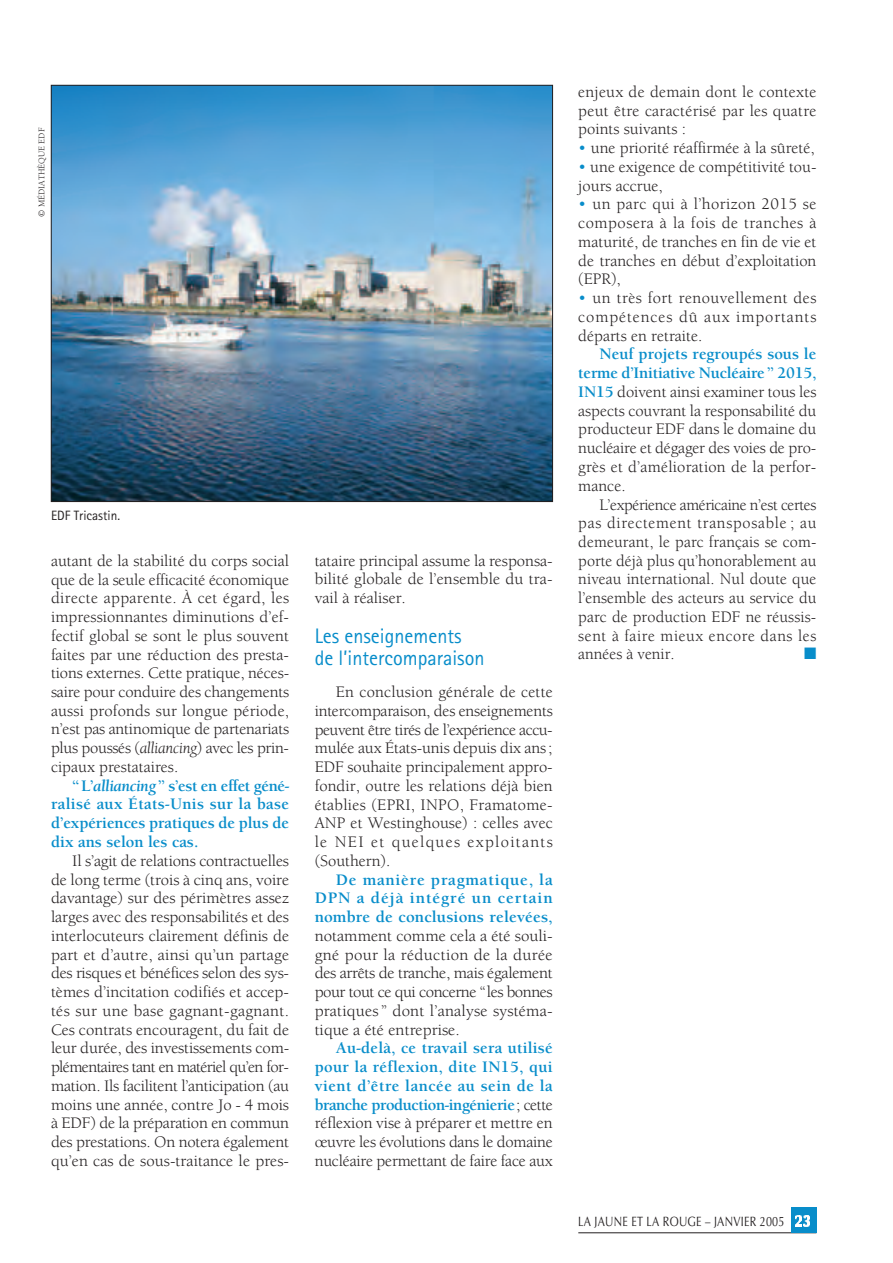
<style>
.page{position:relative;width:893px;height:1263px;background:#fff}
.page>*{position:absolute;margin:0;border:0;box-sizing:border-box;transform-origin:0 0}
.t1{font:21px/22.5px "Rotis Sans Serif";color:#088dca;scale:.96 1}
.t2{font:16.5px/18.8px "Berkeley";color:#231f20;text-align:justify}
.t3{font:700 16.5px/18.8px "Berkeley";letter-spacing:.005em;color:#088dca;text-align:justify}
.t4{font:16.5px "Zapf Dingbats";color:#088dca}
.t5{font:13.5px "Optima";letter-spacing:.02em;color:#231f20;scale:.8 1}
.t6{font:13.5px "Rotis Sans Serif";color:#231f20}
.t7{font:9px "Berkeley";color:#231f20}
.s1{font-style:italic}
.s2{font-weight:400;color:#231f20}
.s3{color:#088dca}
.s4{font-weight:700;color:#088dca}
</style>
<div class="page">
<hr style="left:578px;top:1232px;width:238px;height:1px;background:#231f20">
<div style="left:791px;top:1208px;width:25px;height:25px;background:#088dca"></div>
<img style="left:53px;top:87px;width:498px;height:413px">
<p class="t7" style="left:38px;top:217px;width:91px;rotate:-90deg">© MÉDIATHÈQUE EDF</p>
<p class="t6" style="left:51px;top:510px;width:71px">EDF Tricastin.</p>
<p class="t2" style="left:51px;top:553px;width:240px">autant de la stabilité du corps social que de la seule efficacité économique directe apparente. À cet égard, les impressionnantes diminutions d’ef&shy;fectif global se sont le plus souvent faites par une réduction des presta&shy;tions externes. Cette pratique, néces&shy;saire pour conduire des changements aussi profonds sur longue période, n’est pas antinomique de partenariats plus poussés (<span class="s1">alliancing</span>) avec les prin&shy;cipaux prestataires.</p>
<p class="t3" style="left:51px;top:777px;width:240px;text-indent:21px">“L’<span class="s1">alliancing</span>” s’est en effet géné&shy;ralisé aux États-Unis sur la base d’expériences pratiques de plus de dix ans selon les cas.</p>
<p class="t2" style="left:51px;top:853px;width:240px;text-indent:21px">Il s’agit de relations contractuelles de long terme (trois à cinq ans, voire davantage) sur des périmètres assez larges avec des responsabilités et des interlocuteurs clairement définis de part et d’autre, ainsi qu’un partage des risques et bénéfices selon des sys&shy;tèmes d’incitation codifiés et accep&shy;tés sur une base gagnant-gagnant.<br>Ces contrats encouragent, du fait de leur durée, des investissements com&shy;plémentaires tant en matériel qu’en for&shy;mation. Ils facilitent l’anticipation (au moins une année, contre Jo - 4 mois à EDF) de la préparation en commun des prestations. On notera également qu’en cas de sous-traitance le pres-</p>
<p class="t2" style="left:315px;top:552px;width:240px">tataire principal assume la responsa&shy;bilité globale de l’ensemble du tra&shy;vail à réaliser.</p>
<p class="t1" style="left:315px;top:626px;width:178px">Les enseignements de l’intercomparaison</p>
<p class="t2" style="left:315px;top:684px;width:240px;text-indent:21px">En conclusion générale de cette intercomparaison, des enseignements peuvent être tirés de l’expérience accu&shy;mulée aux États-unis depuis dix ans; EDF souhaite principalement appro&shy;fondir, outre les relations déjà bien établies (EPRI, INPO, Framatome-ANP et Westinghouse) : celles avec le NEI et quelques exploitants (Southern).</p>
<p class="t3" style="left:315px;top:871px;width:240px;text-indent:21px">De manière pragmatique, la DPN a déjà intégré un certain nombre de conclusions relevées,</p>
<p class="t2" style="left:315px;top:928px;width:240px">notamment comme cela a été souli&shy;gné pour la réduction de la durée des arrêts de tranche, mais également pour tout ce qui concerne “les bonnes pratiques” dont l’analyse systéma&shy;tique a été entreprise.</p>
<p class="t3" style="left:315px;top:1040px;width:240px;text-indent:21px">Au-delà, ce travail sera utilisé pour la réflexion, dite IN15, qui vient d’être lancée au sein de la branche production-ingénierie<span class="s2">; cette réflexion vise à préparer et mettre en œuvre les évolutions dans le domaine nucléaire permettant de faire face aux</span></p>
<p class="t2" style="left:578px;top:84px;width:240px">enjeux de demain dont le contexte peut être caractérisé par les quatre points suivants :</p>
<p class="t2" style="left:578px;top:140px;width:238px"><span class="s3">•</span> une priorité réaffirmée à la sûreté,</p>
<p class="t2" style="left:578px;top:159px;width:240px"><span class="s3">•</span> une exigence de compétitivité tou&shy;jours accrue,</p>
<p class="t2" style="left:578px;top:196px;width:240px"><span class="s3">•</span> un parc qui à l’horizon 2015 se composera à la fois de tranches à maturité, de tranches en fin de vie et de tranches en début d’exploitation (EPR),</p>
<p class="t2" style="left:578px;top:290px;width:240px"><span class="s3">•</span> un très fort renouvellement des compétences dû aux importants départs en retraite.</p>
<p class="t2" style="left:578px;top:346px;width:240px;text-indent:21px"><span class="s4">Neuf projets regroupés sous le terme d’Initiative Nucléaire” 2015, IN15</span> doivent ainsi examiner tous les aspects couvrant la responsabilité du producteur EDF dans le domaine du nucléaire et dégager des voies de pro&shy;grès et d’amélioration de la perfor&shy;mance.</p>
<p class="t2" style="left:578px;top:496px;width:240px;text-indent:21px">L’expérience américaine n’est certes pas directement transposable ; au demeurant, le parc français se com&shy;porte déjà plus qu’honorablement au niveau international. Nul doute que l’ensemble des acteurs au service du parc de production EDF ne réussis&shy;sent à faire mieux encore dans les années à venir.</p>
<p class="t4" style="left:804px;top:644px;width:14px">■</p>
<p class="t5" style="left:578px;top:1216px;width:259px">LA JAUNE ET LA ROUGE – JANVIER 2005</p>
</div>
